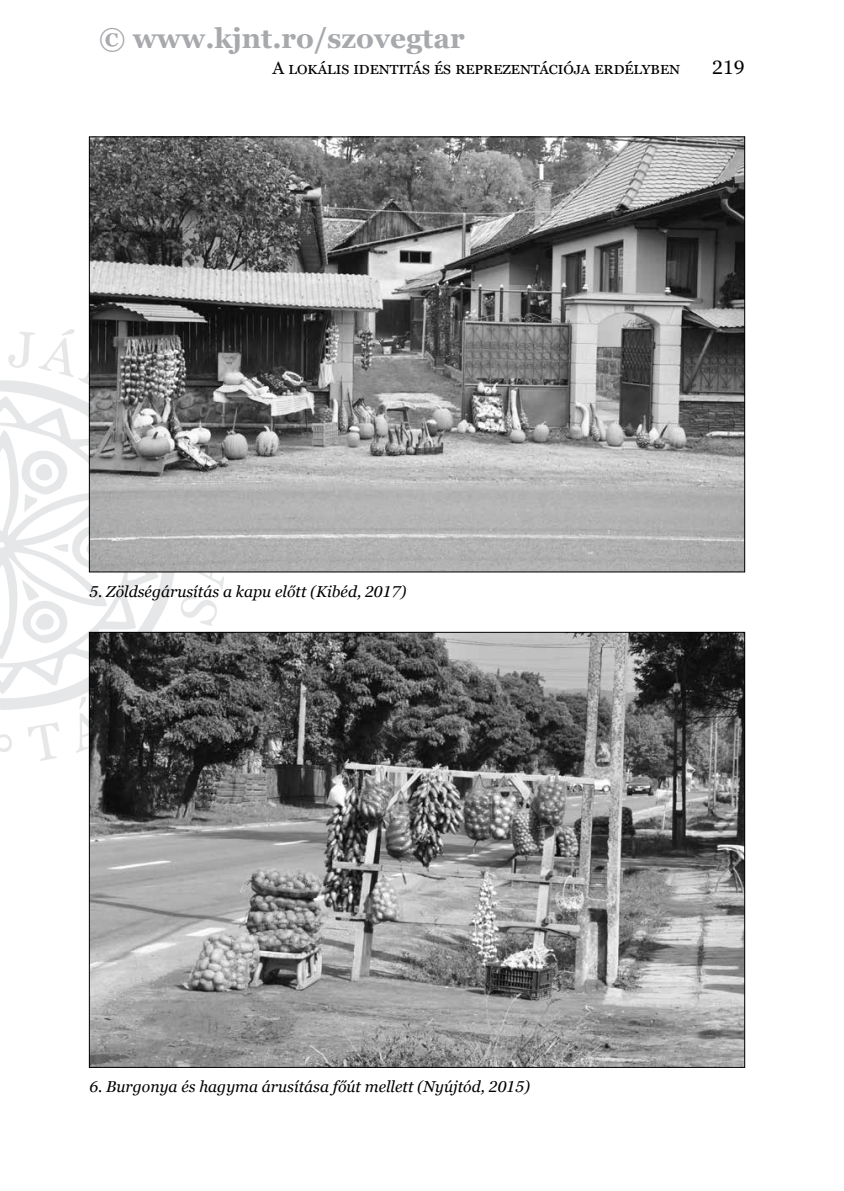
<style>
.page{position:relative;width:844px;height:1191px;background:#fff}
.page>*{position:absolute;margin:0;border:0;box-sizing:border-box;transform-origin:0 0}
.t1{font:700 28px "Georgia";color:#a7a9ac}
.t2{font:19.25px "Georgia";color:#000}
.t3{font:17.5px "Georgia";letter-spacing:.11em;color:#000}
.t4{font:italic 15.75px "Georgia";color:#000}
</style>
<div class="page">
<svg style="left:0;top:328px;width:227px;height:433px"></svg>
<img style="left:91px;top:138px;width:652px;height:432px">
<img style="left:91px;top:634px;width:652px;height:431px">
<h1 class="t1" style="left:99px;top:20px;width:367px">© www.kjnt.ro/szovegtar</h1>
<p class="t3" style="left:272px;top:58px;width:408px">A lokális identitás és reprezentációja erdélyben</p>
<p class="t2" style="left:712px;top:56px;width:34px">219</p>
<p class="t4" style="left:89px;top:581px;width:318px">5. Zöldségárusítás a kapu előtt (Kibéd, 2017)</p>
<p class="t4" style="left:89px;top:1076px;width:442px">6. Burgonya és hagyma árusítása főút mellett (Nyújtód, 2015)</p>
</div>
